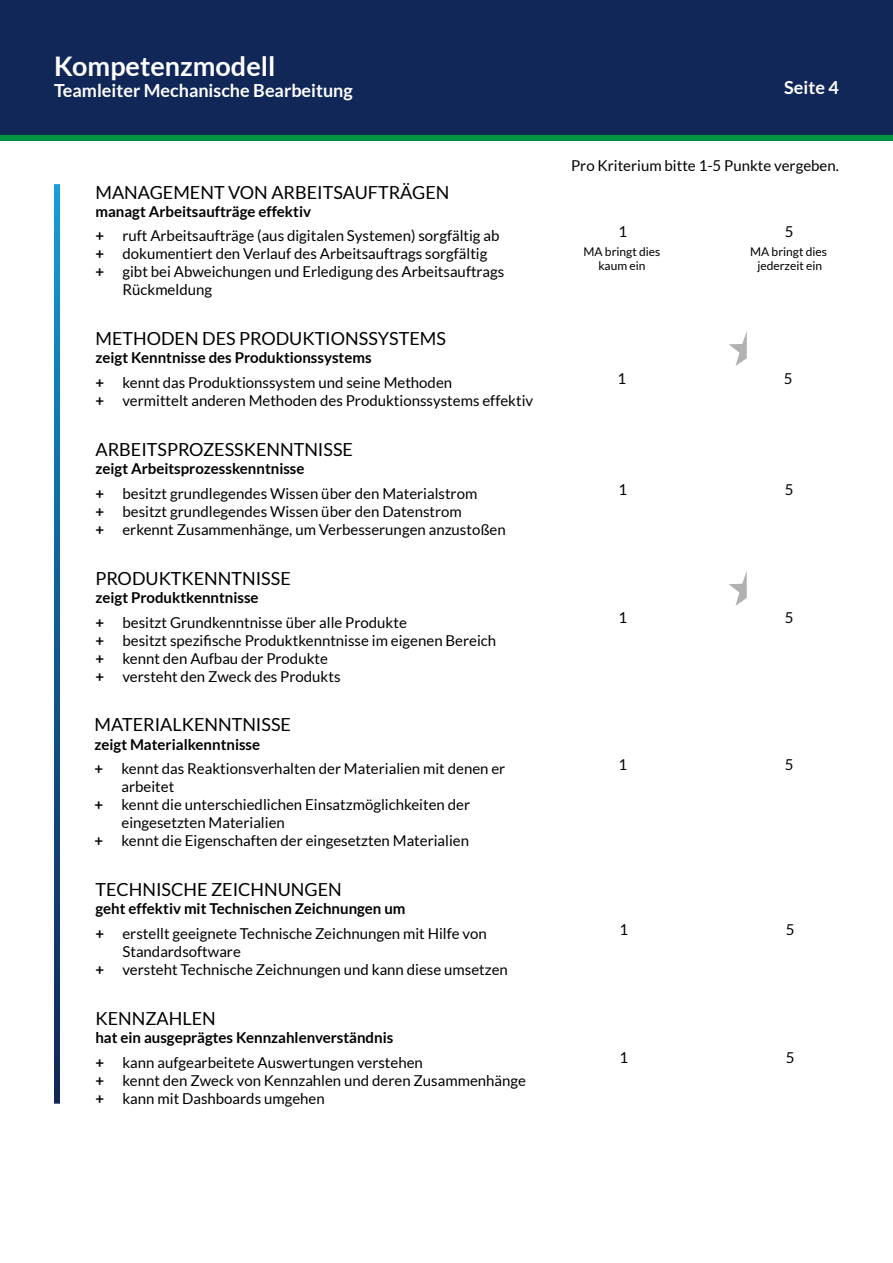
<style>
.page{position:relative;width:893px;height:1263px;background:#fff}
.page>*{position:absolute;margin:0;border:0;box-sizing:border-box;transform-origin:0 0}
.t1{font:700 27px "Lato";color:#fff}
.t2{font:18px "Lato";color:#000}
.t3{font:700 18px "Lato";color:#fff}
.t4{font:15px/24.8px "Lato";color:#000}
.t5{font:700 15px/24.8px "Lato";color:#000}
.t6{font:12px/14.4px "Lato";color:#000;text-align:center}
.s1{font-weight:700}
.s2{font-weight:400}
</style>
<div class="page">
<div style="left:0;top:0;width:893px;height:141px;background:#102757"></div>
<div style="left:0;top:135px;width:893px;height:6px;background:#009641"></div>
<svg style="left:729px;top:571px;width:18px;height:35px"></svg>
<svg style="left:729px;top:331px;width:18px;height:35px"></svg>
<svg style="left:54px;top:184px;width:6px;height:920px"></svg>
<h1 class="t1" style="left:54px;top:50px;width:223px">Kompetenzmodell</h1>
<p class="t3" style="left:54px;top:80px;width:300px">Teamleiter Mechanische Bearbeitung</p>
<p class="t2" style="left:95px;top:182px;width:355px">MANAGEMENT VON ARBEITSAUFTRÄGEN</p>
<p class="t4" style="left:95px;top:199px;width:406px"><span class="s1">managt Arbeitsaufträge effektiv<br>+</span> ruft Arbeitsaufträge (aus digitalen Systemen) sorgfältig ab</p>
<p class="t4" style="left:95px;top:241px;width:393px"><span class="s1">+</span> dokumentiert den Verlauf des Arbeitsauftrags sorgfältig</p>
<p class="t4" style="left:95px;top:259px;width:410px"><span class="s1">+</span> gibt bei Abweichungen und Erledigung des Arbeitsauftrags</p>
<p class="t4" style="left:122px;top:277px;width:91px">Rückmeldung</p>
<p class="t2" style="left:95px;top:329px;width:352px">METHODEN DES PRODUKTIONSSYSTEMS</p>
<p class="t4" style="left:95px;top:345px;width:358px"><span class="s1">zeigt Kenntnisse des Produktionssystems<br>+</span> kennt das Produktionssystem und seine Methoden</p>
<p class="t4" style="left:95px;top:388px;width:439px"><span class="s1">+</span> vermittelt anderen Methoden des Produktionssystems effektiv</p>
<p class="t2" style="left:95px;top:439px;width:259px">ARBEITSPROZESSKENNTNISSE</p>
<p class="t4" style="left:95px;top:456px;width:383px"><span class="s1">zeigt Arbeitsprozesskenntnisse<br>+</span> besitzt grundlegendes Wissen über den Materialstrom</p>
<p class="t4" style="left:95px;top:502px;width:412px;line-height:18px"><span class="s1">+</span> besitzt grundlegendes Wissen über den Datenstrom<br><span class="s1">+</span> erkennt Zusammenhänge, um Verbesserungen anzustoßen</p>
<p class="t2" style="left:95px;top:568px;width:197px">PRODUKTKENNTNISSE</p>
<p class="t4" style="left:95px;top:585px;width:313px"><span class="s1">zeigt Produktkenntnisse<br>+</span> besitzt Grundkenntnisse über alle Produkte</p>
<p class="t4" style="left:95px;top:631px;width:402px;line-height:18px"><span class="s1">+</span> besitzt spezifische Produktkenntnisse im eigenen Bereich <span class="s1">+</span> kennt den Aufbau der Produkte<br><span class="s1">+</span> versteht den Zweck des Produkts</p>
<p class="t2" style="left:94px;top:715px;width:198px">MATERIALKENNTNISSE</p>
<p class="t4" style="left:94px;top:732px;width:412px"><span class="s1">zeigt Materialkenntnisse<br>+</span> kennt das Reaktionsverhalten der Materialien mit denen er</p>
<p class="t4" style="left:121px;top:774px;width:54px">arbeitet</p>
<p class="t4" style="left:94px;top:792px;width:377px"><span class="s1">+</span> kennt die unterschiedlichen Einsatzmöglichkeiten der</p>
<p class="t4" style="left:121px;top:810px;width:165px">eingesetzten Materialien</p>
<p class="t4" style="left:94px;top:828px;width:376px"><span class="s1">+</span> kennt die Eigenschaften der eingesetzten Materialien</p>
<p class="t2" style="left:95px;top:880px;width:248px">TECHNISCHE ZEICHNUNGEN</p>
<p class="t4" style="left:95px;top:896px;width:393px"><span class="s1">geht effektiv mit Technischen Zeichnungen um<br>+</span> erstellt geeignete Technische Zeichnungen mit Hilfe von</p>
<p class="t4" style="left:95px;top:942px;width:414px;line-height:18px;text-indent:27px">Standardsoftware<br><span class="s1">+</span> versteht Technische Zeichnungen und kann diese umsetzen</p>
<p class="t2" style="left:95px;top:1008px;width:122px">KENNZAHLEN</p>
<p class="t5" style="left:95px;top:1025px;width:329px">hat ein ausgeprägtes Kennzahlenverständnis<br>+ <span class="s2">kann aufgearbeitete Auswertungen verstehen</span></p>
<p class="t4" style="left:95px;top:1071px;width:432px;line-height:18px"><span class="s1">+</span> kennt den Zweck von Kennzahlen und deren Zusammenhänge <span class="s1">+</span> kann mit Dashboards umgehen</p>
<p class="t3" style="left:784px;top:77px;width:56px">Seite 4</p>
<p class="t4" style="left:571px;top:153px;width:269px">Pro Kriterium bitte 1-5 Punkte vergeben.</p>
<p class="t4" style="left:618px;top:219px;width:10px">1</p>
<p class="t4" style="left:785px;top:219px;width:10px">5</p>
<p class="t6" style="left:583px;top:244px;width:79px">MA bringt dies kaum ein</p>
<p class="t6" style="left:750px;top:244px;width:79px">MA bringt dies jederzeit ein</p>
<p class="t4" style="left:617px;top:366px;width:10px">1</p>
<p class="t4" style="left:784px;top:366px;width:10px">5</p>
<p class="t4" style="left:618px;top:477px;width:10px">1</p>
<p class="t4" style="left:785px;top:477px;width:10px">5</p>
<p class="t4" style="left:618px;top:605px;width:10px">1</p>
<p class="t4" style="left:785px;top:605px;width:10px">5</p>
<p class="t4" style="left:618px;top:752px;width:10px">1</p>
<p class="t4" style="left:785px;top:752px;width:10px">5</p>
<p class="t4" style="left:619px;top:917px;width:10px">1</p>
<p class="t4" style="left:786px;top:917px;width:10px">5</p>
<p class="t4" style="left:619px;top:1045px;width:10px">1</p>
<p class="t4" style="left:786px;top:1045px;width:10px">5</p>
</div>
